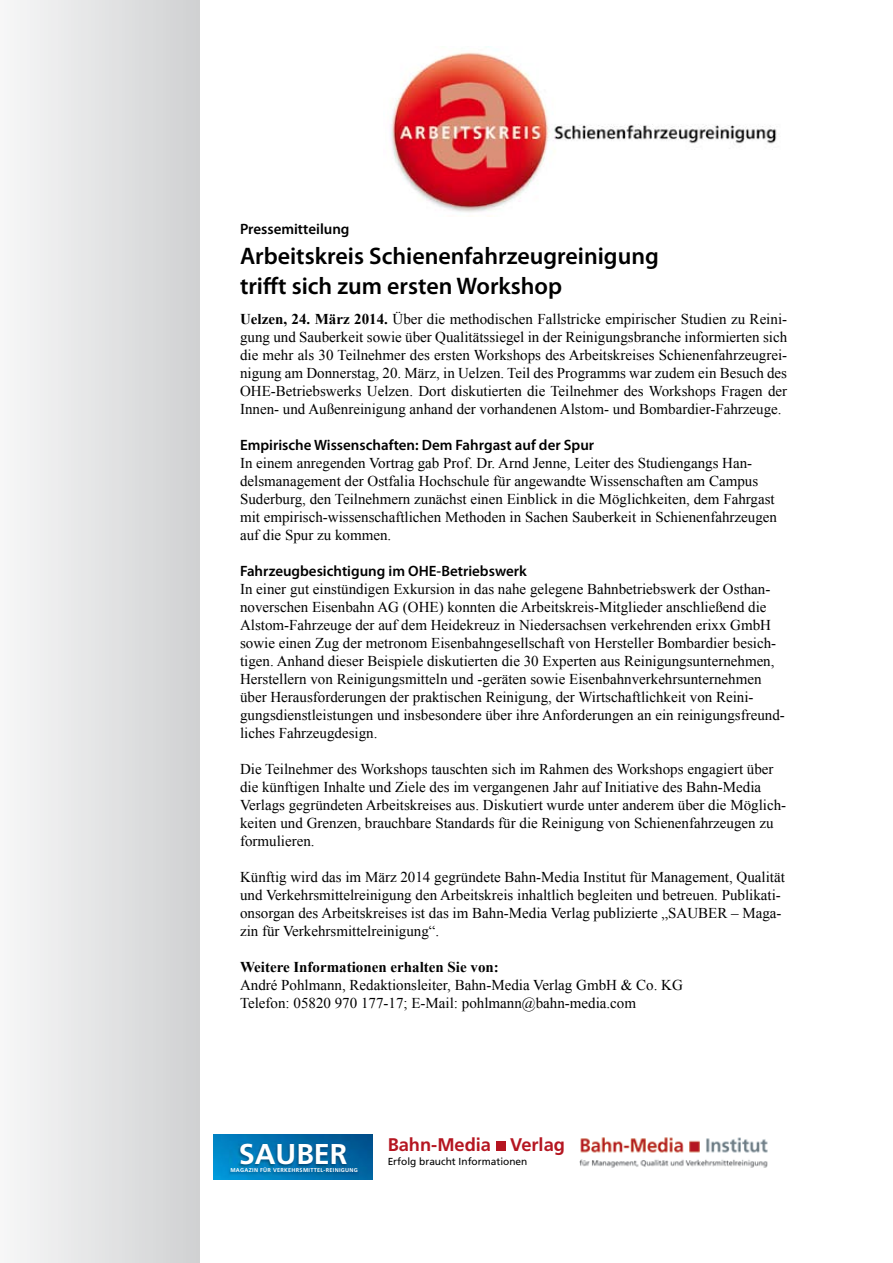
<style>
.page{position:relative;width:893px;height:1263px;background:#fff}
.page>*{position:absolute;margin:0;border:0;box-sizing:border-box;transform-origin:0 0}
.t1{font:700 28.65px "Frutiger";color:#fff}
.t2{font:600 24px/30px "Myriad Pro";color:#000}
.t3{font:700 18.3px "Frutiger";color:#b51621}
.t4{font:15px/18px "Times New Roman";color:#000}
.t5{font:600 15px "Myriad Pro";color:#000}
.t6{font:700 15px "Times New Roman";color:#000}
.t7{font:10.2px "Frutiger";color:#000}
.t8{font:700 5.55px "Frutiger";letter-spacing:.05em;color:#fff}
.s1{font-weight:700}
</style>
<div class="page">
<img style="left:391px;top:52px;width:386px;height:165px">
<div style="left:0;top:0;width:200px;height:1263px;background:linear-gradient(to right,#f7f7f8,#d0d1d2)"></div>
<img style="left:214px;top:1134px;width:159px;height:45px">
<div style="left:496px;top:1141px;width:10px;height:10px;background:#b51621"></div>
<img style="left:579px;top:1137px;width:189px;height:31px">
<p class="t5" style="left:240px;top:219px;width:111px">Pressemitteilung</p>
<h2 class="t2" style="left:240px;top:240px;width:420px">Arbeitskreis Schienenfahrzeugreinigung trifft sich zum ersten Workshop</h2>
<p class="t4" style="left:240px;top:310px;width:549px;text-align:justify"><span class="s1">Uelzen, 24. März 2014.</span> Über die methodischen Fallstricke empirischer Studien zu Reini&shy;gung und Sauberkeit sowie über Qualitätssiegel in der Reinigungsbranche informierten sich die mehr als 30 Teilnehmer des ersten Workshops des Arbeitskreises Schienenfahrzeugrei&shy;nigung am Donnerstag, 20. März, in Uelzen. Teil des Programms war zudem ein Besuch des OHE-Betriebswerks Uelzen. Dort diskutierten die Teilnehmer des Workshops Fragen der Innen- und Außenreinigung anhand der vorhandenen Alstom- und Bombardier-Fahrzeuge.</p>
<p class="t5" style="left:240px;top:435px;width:356px">Empirische Wissenschaften: Dem Fahrgast auf der Spur</p>
<p class="t4" style="left:240px;top:454px;width:538px">In einem anregenden Vortrag gab Prof. Dr. Arnd Jenne, Leiter des Studiengangs Han&shy;delsmanagement der Ostfalia Hochschule für angewandte Wissenschaften am Campus Suderburg, den Teilnehmern zunächst einen Einblick in die Möglichkeiten, dem Fahrgast mit empirisch-wissenschaftlichen Methoden in Sachen Sauberkeit in Schienenfahrzeugen auf die Spur zu kommen.</p>
<p class="t5" style="left:240px;top:561px;width:288px">Fahrzeugbesichtigung im OHE-Betriebswerk</p>
<p class="t4" style="left:240px;top:580px;width:546px">In einer gut einstündigen Exkursion in das nahe gelegene Bahnbetriebswerk der Osthan&shy;noverschen Eisenbahn AG (OHE) konnten die Arbeitskreis-Mitglieder anschließend die Alstom-Fahrzeuge der auf dem Heidekreuz in Niedersachsen verkehrenden erixx GmbH sowie einen Zug der metronom Eisenbahngesellschaft von Hersteller Bombardier besich&shy;tigen. Anhand dieser Beispiele diskutierten die 30 Experten aus Reinigungsunternehmen, Herstellern von Reinigungsmitteln und -geräten sowie Eisenbahnverkehrsunternehmen über Herausforderungen der praktischen Reinigung, der Wirtschaftlichkeit von Reini&shy;gungsdienstleistungen und insbesondere über ihre Anforderungen an ein reinigungsfreund&shy;liches Fahrzeugdesign.</p>
<p class="t4" style="left:240px;top:760px;width:548px">Die Teilnehmer des Workshops tauschten sich im Rahmen des Workshops engagiert über die künftigen Inhalte und Ziele des im vergangenen Jahr auf Initiative des Bahn-Media Verlags gegründeten Arbeitskreises aus. Diskutiert wurde unter anderem über die Möglich&shy;keiten und Grenzen, brauchbare Standards für die Reinigung von Schienenfahrzeugen zu formulieren.</p>
<p class="t4" style="left:240px;top:868px;width:546px">Künftig wird das im März 2014 gegründete Bahn-Media Institut für Management, Qualität und Verkehrsmittelreinigung den Arbeitskreis inhaltlich begleiten und betreuen. Publikati&shy;onsorgan des Arbeitskreises ist das im Bahn-Media Verlag publizierte „SAUBER – Maga&shy;zin für Verkehrsmittelreinigung“.</p>
<p class="t6" style="left:240px;top:957px;width:260px">Weitere Informationen erhalten Sie von:</p>
<p class="t4" style="left:240px;top:976px;width:444px">André Pohlmann, Redaktionsleiter, Bahn-Media Verlag GmbH &amp; Co. KG<br>Telefon: 05820 970 177-17; E-Mail: pohlmann@bahn-media.com</p>
<h1 class="t1" style="left:239px;top:1137px;width:110px">SAUBER</h1>
<p class="t3" style="left:388px;top:1133px;width:179px">Bahn-Media Verlag</p>
<p class="t7" style="left:388px;top:1155px;width:141px">Erfolg braucht Informationen</p>
<p class="t8" style="left:230px;top:1166px;width:129px">MAGAZIN FÜR VERKEHRSMITTEL-REINIGUNG</p>
</div>
